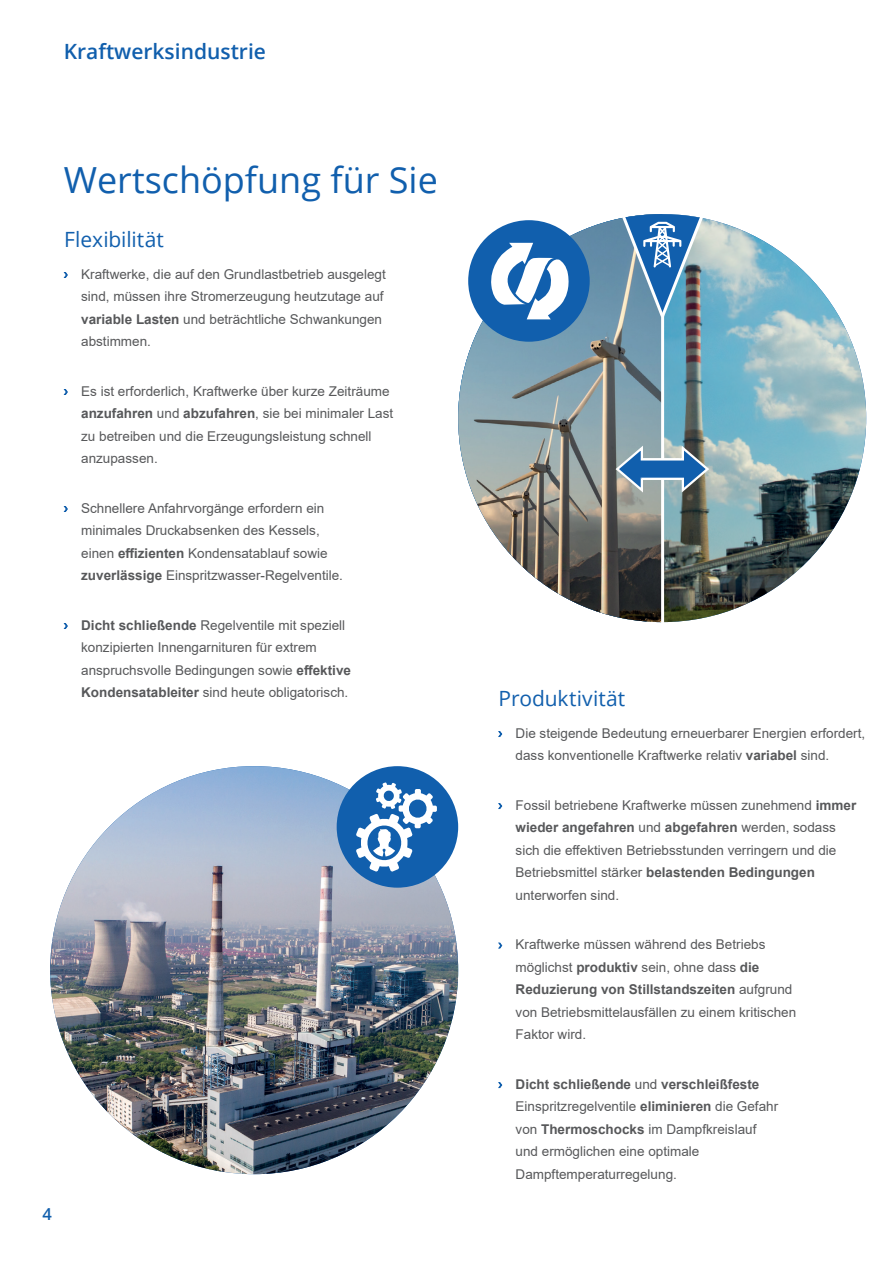
<style>
.page{position:relative;width:893px;height:1263px;background:#fff}
.page>*{position:absolute;margin:0;border:0;box-sizing:border-box;transform-origin:0 0}
.HEADLINE_large{font:36px "Open Sans";color:#115fad}
.SUBHEAD_regular{font:21px "Open Sans";color:#115fad}
.t1{font:600 21px "Open Sans";color:#115fad}
.t2{font:600 16.5px "Open Sans";color:#115fad}
.TEXT_bullets{font:13.5px/22.5px "Arial";color:#57585a}
.s1{font-weight:700}
</style>
<div class="page">
<img style="left:458px;top:214px;width:408px;height:408px;border-radius:204px">
<img style="left:50px;top:766px;width:408px;height:408px;border-radius:204px">
<svg style="left:64px;top:272px;width:4px;height:6px"></svg>
<svg style="left:64px;top:389px;width:4px;height:6px"></svg>
<svg style="left:64px;top:506px;width:4px;height:6px"></svg>
<svg style="left:64px;top:623px;width:4px;height:6px"></svg>
<svg style="left:498px;top:731px;width:4px;height:6px"></svg>
<svg style="left:498px;top:803px;width:4px;height:6px"></svg>
<svg style="left:498px;top:943px;width:4px;height:5px"></svg>
<svg style="left:498px;top:1082px;width:4px;height:6px"></svg>
<div style="left:337px;top:766px;width:121px;height:122px;background:#115fad;border-radius:50%"></div>
<svg style="left:356px;top:782px;width:81px;height:90px"></svg>
<img style="left:458px;top:218px;width:203px;height:404px">
<hr style="left:661px;top:315px;width:3px;height:310px;background:#fff">
<div style="left:468px;top:220px;width:122px;height:122px;background:#115fad;border-radius:50%"></div>
<svg style="left:491px;top:243px;width:78px;height:76px"></svg>
<svg style="left:620px;top:214px;width:86px;height:106px;background:#6792b4"></svg>
<svg style="left:614px;top:443px;width:97px;height:52px;background:#7896ab"></svg>
<h2 class="t1" style="left:64px;top:37px;width:204px">Kraftwerksindustrie</h2>
<p class="HEADLINE_large" style="left:64px;top:155px;width:376px">Wertschöpfung für Sie</p>
<p class="SUBHEAD_regular" style="left:64px;top:225px;width:101px">Flexibilität</p>
<p class="TEXT_bullets" style="left:81px;top:262px;width:306px">Kraftwerke, die auf den Grundlastbetrieb ausgelegt sind, müssen ihre Stromerzeugung heutzutage auf <span class="s1">variable Lasten</span> und beträchtliche Schwankungen abstimmen.</p>
<p class="TEXT_bullets" style="left:81px;top:379px;width:314px">Es ist erforderlich, Kraftwerke über kurze Zeiträume <span class="s1">anzufahren</span> und <span class="s1">abzufahren</span>, sie bei minimaler Last zu betreiben und die Erzeugungsleistung schnell anzupassen.</p>
<p class="TEXT_bullets" style="left:81px;top:496px;width:263px">Schnellere Anfahrvorgänge erfordern ein minimales Druckabsenken des Kessels, einen <span class="s1">effizienten</span> Kondensatablauf sowie <span class="s1">zuverlässige</span> Einspritzwasser-Regelventile.</p>
<p class="TEXT_bullets" style="left:81px;top:613px;width:271px"><span class="s1">Dicht schließende</span> Regelventile mit speziell konzipierten Innengarnituren für extrem anspruchsvolle Bedingungen sowie <span class="s1">effektive Kondensatableiter</span> sind heute obligatorisch.</p>
<p class="t2" style="left:43px;top:1203px;width:11px">4</p>
<p class="SUBHEAD_regular" style="left:499px;top:684px;width:128px">Produktivität</p>
<p class="TEXT_bullets" style="left:516px;top:721px;width:351px">Die steigende Bedeutung erneuerbarer Energien erfordert, dass konventionelle Kraftwerke relativ <span class="s1">variabel</span> sind.</p>
<p class="TEXT_bullets" style="left:516px;top:793px;width:342px">Fossil betriebene Kraftwerke müssen zunehmend <span class="s1">immer wieder angefahren</span> und <span class="s1">abgefahren</span> werden, sodass sich die effektiven Betriebsstunden verringern und die Betriebsmittel stärker <span class="s1">belastenden Bedingungen </span>unterworfen sind.</p>
<p class="TEXT_bullets" style="left:516px;top:933px;width:282px">Kraftwerke müssen während des Betriebs möglichst <span class="s1">produktiv</span> sein, ohne dass <span class="s1">die Reduzierung von Stillstandszeiten</span> aufgrund von Betriebsmittelausfällen zu einem kritischen Faktor wird.</p>
<p class="TEXT_bullets" style="left:516px;top:1072px;width:264px"><span class="s1">Dicht schließende</span> und <span class="s1">verschleißfeste </span>Einspritzregelventile <span class="s1">eliminieren</span> die Gefahr von <span class="s1">Thermoschocks</span> im Dampfkreislauf und ermöglichen eine optimale Dampftemperaturregelung.</p>
</div>
